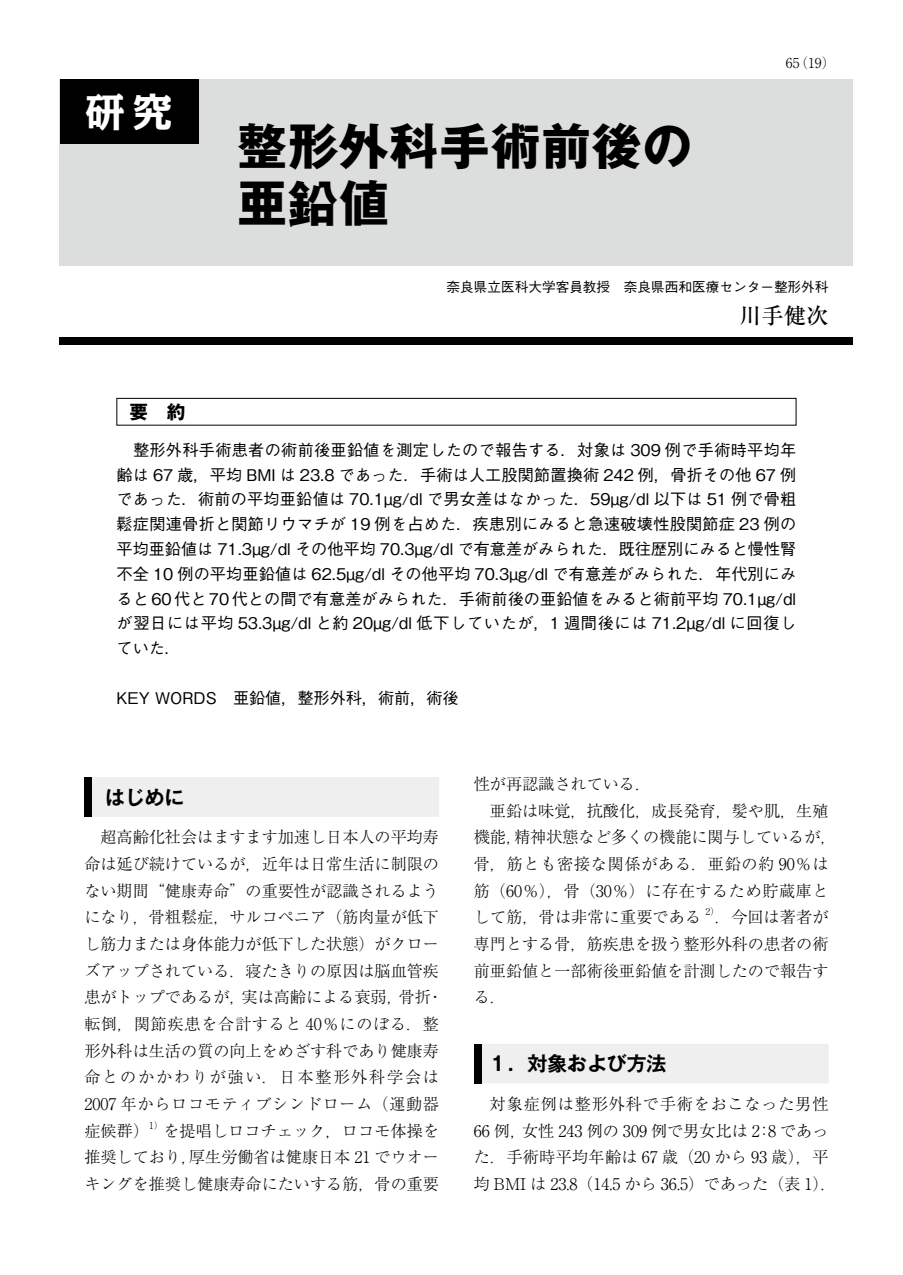
<style>
.page{position:relative;width:903px;height:1275px;background:#fff}
.page>*{position:absolute;margin:0;border:0;box-sizing:border-box;transform-origin:0 0}
.t1{font:700 49.52px/57.1px "Gothic MB101 Pro";letter-spacing:.02em;color:#000}
.t2{font:700 39.73px "Kakumin Pro";color:#fff}
.t3{font:500 22.4px "Ryumin Pro";color:#000}
.t4{font:700 19.78px "Gothic MB101 Pro De";color:#000}
.t5{font:700 18.55px "Gothic MB101 Pro";color:#000}
.t6{font:300 16.1px/26.6px "Ryumin Pro";color:#000;text-align:justify}
.t7{font:500 16.1px/24.8px "Gothic BBB Pro";color:#000;text-align:justify}
.t8{font:300 16.1px/26.6px "Ryumin Pro";letter-spacing:.02em;color:#000;text-align:center}
.t9{font:300 16.1px "Ryumin Pro";letter-spacing:.035em;color:#000}
.t10{font:300 16.1px "Ryumin Pro";letter-spacing:.045em;color:#000}
.t11{font:500 13.65px "Gothic BBB Pro";color:#000}
.t12{font:300 13.65px "Ryumin Pro";color:#000}
.t13{font:300 9.45px "Ryumin Pro";color:#000}
</style>
<div class="page">
<div style="left:117px;top:398px;width:679px;height:27px;border:1px solid #000"></div>
<div style="left:60px;top:337px;width:793px;height:8px;background:#000"></div>
<div style="left:60px;top:79px;width:793px;height:186px;background:#dcdddd"></div>
<div style="left:60px;top:79px;width:138px;height:65px;background:#000"></div>
<div style="left:84px;top:777px;width:355px;height:40px;background:#efefef"></div>
<div style="left:84px;top:777px;width:8px;height:40px;background:#000"></div>
<div style="left:474px;top:1044px;width:354px;height:39px;background:#efefef"></div>
<div style="left:474px;top:1044px;width:7px;height:39px;background:#000"></div>
<h2 class="t2" style="left:85px;top:80px;width:89px">研究</h2>
<p class="t5" style="left:129px;top:396px;width:57px">要　約</p>
<h1 class="t1" style="left:237px;top:111px;width:456px">整形外科手術前後の亜鉛値</h1>
<p class="t12" style="left:786px;top:52px;width:51px">65（19）</p>
<p class="t11" style="left:446px;top:276px;width:383px">奈良県立医科大学客員教授　奈良県西和医療センター整形外科</p>
<h3 class="t3" style="left:739px;top:298px;width:91px">川手健次</h3>
<p class="t7" style="left:117px;top:435px;width:681px">　整形外科手術患者の術前後亜鉛値を測定したので報告する．対象は 309 例で手術時平均年齢は 67 歳，平均 BMI は 23.8 であった．手術は人工股関節置換術 242 例，骨折その他 67 例であった．術前の平均亜鉛値は 70.1µg/dl で男女差はなかった．59µg/dl 以下は 51 例で骨粗鬆症関連骨折と関節リウマチが 19 例を占めた．疾患別にみると急速破壊性股関節症 23 例の平均亜鉛値は 71.3µg/dl その他平均 70.3µg/dl で有意差がみられた．既往歴別にみると慢性腎不全 10 例の平均亜鉛値は 62.5µg/dl その他平均 70.3µg/dl で有意差がみられた．年代別にみると60代と70代との間で有意差がみられた．手術前後の亜鉛値をみると術前平均 70.1µg/dlが翌日には平均 53.3µg/dl と約 20µg/dl 低下していたが，1 週間後には 71.2µg/dl に回復していた．</p>
<p class="t7" style="left:117px;top:683px;width:344px">KEY WORDS　亜鉛値，整形外科，術前，術後</p>
<p class="t4" style="left:105px;top:781px;width:81px">はじめに</p>
<p class="t6" style="left:84px;top:823px;width:360px;text-align:left;text-indent:16px">超高齢化社会はますます加速し日本人の平均寿命は延び続けているが，近年は日常生活に制限のない期間“健康寿命”の重要性が認識されるようになり，骨粗鬆症，サルコペニア（筋肉量が低下し筋力または身体能力が低下した状態）がクローズアップされている．寝たきりの原因は脳血管疾患がトップであるが，実は高齢による衰弱，骨折・転倒，関節疾患を合計すると 40％にのぼる．整形外科は生活の質の向上をめざす科であり健康寿命とのかかわりが強い．日本整形外科学会は<br>2007 年からロコモティブシンドローム（運動器症候群）</p>
<p class="t13" style="left:149px;top:1118px;width:16px">1）</p>
<p class="t6" style="left:84px;top:1116px;width:356px;text-indent:79px">を提唱しロコチェック，ロコモ体操を推奨しており，厚生労働省は健康日本 21 でウオーキングを推奨し健康寿命にたいする筋，骨の重要</p>
<p class="t6" style="left:474px;top:769px;width:179px">性が再認識されている．</p>
<p class="t6" style="left:490px;top:796px;width:340px">亜鉛は味覚，抗酸化，成長発育，髪や肌，生殖</p>
<p class="t6" style="left:474px;top:823px;width:364px">機能，精神状態など多くの機能に関与しているが，</p>
<p class="t10" style="left:474px;top:851px;width:356px">骨，筋とも密接な関係がある．亜鉛の約 90％は</p>
<p class="t9" style="left:474px;top:878px;width:356px">筋（60％），骨（30％）に存在するため貯蔵庫と</p>
<p class="t6" style="left:474px;top:903px;width:229px">して筋，骨は非常に重要である</p>
<p class="t13" style="left:705px;top:904px;width:16px">2）</p>
<p class="t6" style="left:474px;top:903px;width:356px;text-indent:241px">．今回は著者が専門とする骨，筋疾患を扱う整形外科の患者の術前亜鉛値と一部術後亜鉛値を計測したので報告する．</p>
<p class="t4" style="left:488px;top:1047px;width:180px">１．対象および方法</p>
<p class="t8" style="left:474px;top:1089px;width:364px">対象症例は整形外科で手術をおこなった男性<br>66 例，女性 243 例の 309 例で男女比は 2：8 であった．手術時平均年齢は 67 歳（20 から 93 歳），平均 BMI は 23.8（14.5 から 36.5）であった（表 1）．</p>
</div>
